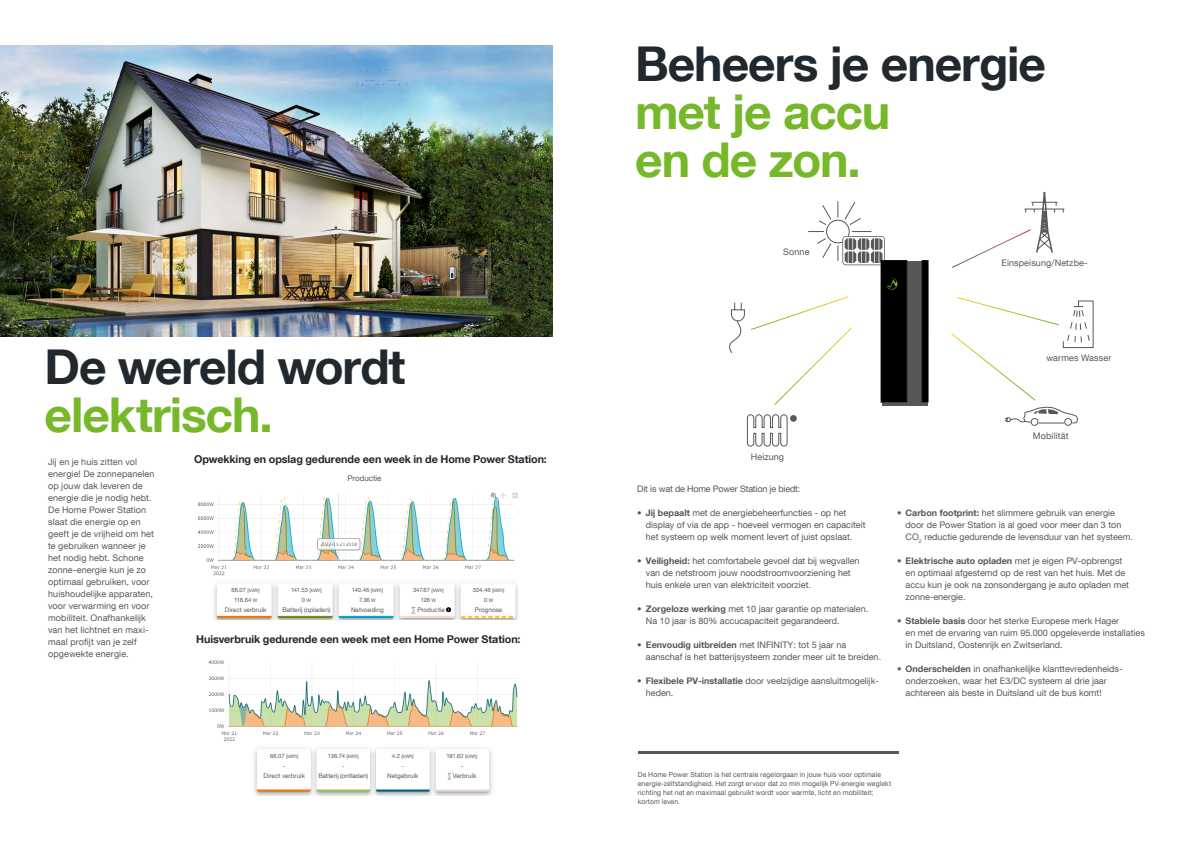
<style>
.page{position:relative;width:1191px;height:842px;background:#fff}
.page>*{position:absolute;margin:0;border:0;box-sizing:border-box;transform-origin:0 0}
.t1{font:700 48px "Helvetica Neue LT Com";letter-spacing:-.025em;color:#21282e}
.t2{font:700 48px/48px "Helvetica Neue LT Com";letter-spacing:-.025em;color:#76b82a}
.t3{font:700 10.8px "Helvetica Neue LT Com";letter-spacing:-.005em;color:#21282e}
.t4{font:9px/12px "Helvetica Neue LT Com";color:#575756}
.t5{font:9px "Helvetica Neue LT Com";letter-spacing:-.02em;color:#575756}
.t6{font:8px "Helvetica Neue LT Com";letter-spacing:-.005em;color:#575756}
.t7{font:7px/9px "Helvetica Neue LT Com";letter-spacing:.02em;color:#575756}
.t8{font:6.4px "Helvetica Neue LT Com";letter-spacing:.005em;color:#575756}
.t9{font:5.9px/9.8px "Helvetica Neue LT Com";letter-spacing:-.02em;color:#575756;text-align:center}
.t10{font:4.9px "Helvetica Neue LT Com";color:#575756}
.s1{font-size:4.9px}
.s2{font-size:5.9px}
.s3{font-weight:700}
</style>
<div class="page">
<img style="left:0;top:45px;width:553px;height:291px">
<hr style="left:638px;top:751px;width:260px;height:3px;background:#575756">
<img style="left:197px;top:492px;width:321px;height:127px">
<div style="left:220px;top:588px;width:51px;height:27px;background:#fff"></div>
<div style="left:281px;top:588px;width:50px;height:27px;background:#fff"></div>
<div style="left:342px;top:588px;width:50px;height:27px;background:#fff"></div>
<div style="left:403px;top:588px;width:50px;height:27px;background:#fff"></div>
<div style="left:463px;top:588px;width:51px;height:27px;background:#fff"></div>
<svg style="left:446px;top:607px;width:5px;height:5px"></svg>
<img style="left:208px;top:660px;width:310px;height:136px">
<div style="left:258px;top:754px;width:52px;height:34px;background:#fff"></div>
<div style="left:317px;top:754px;width:52px;height:34px;background:#fff"></div>
<div style="left:377px;top:754px;width:52px;height:34px;background:#fff"></div>
<div style="left:436px;top:754px;width:52px;height:34px;background:#fff"></div>
<svg style="left:729px;top:302px;width:200px;height:144px"></svg>
<div style="left:790px;top:415px;width:7px;height:7px;background:#575756;border-radius:50%"></div>
<hr style="left:882px;top:403px;width:45px;height:2px;background:#575756">
<div style="left:907px;top:261px;width:14px;height:142px;background:#575756"></div>
<svg style="left:921px;top:260px;width:7px;height:146px"></svg>
<svg style="left:750px;top:201px;width:157px;height:205px"></svg>
<svg style="left:951px;top:192px;width:142px;height:234px"></svg>
<h1 class="t1" style="left:45px;top:337px;width:362px">De wereld wordt</h1>
<h1 class="t2" style="left:45px;top:390px;width:230px">elektrisch.</h1>
<p class="t4" style="left:48px;top:456px;width:108px">Jij en je huis zitten vol energie! De zonnepanelen op jouw dak leveren de energie die je nodig hebt.<br>De Home Power Station slaat die energie op en geeft je de vrijheid om het te gebruiken wanneer je het nodig hebt. Schone zonne-energie kun je zo optimaal gebruiken, voor huishoudelijke apparaten, voor verwarming en voor mobiliteit. Onafhankelijk van het lichtnet en maxi&shy;maal profijt van je zelf opgewekte energie.</p>
<p class="t3" style="left:194px;top:452px;width:354px">Opwekking en opslag gedurende een week in de Home Power Station:</p>
<p class="t6" style="left:347px;top:473px;width:36px">Productie</p>
<p class="t9" style="left:473px;top:585px;width:33px">324.46 <span class="s1">[kWh]<br></span>0 <span class="s1">W</span></p>
<p class="t8" style="left:475px;top:606px;width:29px">Prognose</p>
<p class="t3" style="left:196px;top:632px;width:326px">Huisverbruik gedurende een week met een Home Power Station:</p>
<p class="t9" style="left:231px;top:585px;width:30px">66.07 <span class="s1">[kWh]<br></span>118.64 <span class="s1">W</span></p>
<p class="t8" style="left:225px;top:606px;width:43px">Direct verbruik</p>
<p class="t9" style="left:352px;top:585px;width:33px">140.46 <span class="s1">[kWh]<br></span>7.36 <span class="s1">W</span></p>
<p class="t8" style="left:351px;top:606px;width:34px">Netvoeding</p>
<p class="t9" style="left:413px;top:585px;width:32px">347.67 <span class="s1">[kWh]<br></span>126 <span class="s1">W</span></p>
<p class="t8" style="left:412px;top:606px;width:34px">∑ Productie</p>
<p class="t9" style="left:291px;top:585px;width:32px">141.53 <span class="s1">[kWh]<br></span>0 <span class="s1">W</span></p>
<p class="t8" style="left:282px;top:606px;width:49px">Batterij (opladen)</p>
<p class="t9" style="left:270px;top:751px;width:30px">66.07 <span class="s1">[kWh] </span>-</p>
<p class="t8" style="left:263px;top:772px;width:43px">Direct verbruik</p>
<p class="t9" style="left:328px;top:751px;width:32px">136.74 <span class="s1">[kWh] </span>-</p>
<p class="t8" style="left:318px;top:772px;width:51px">Batterij (ontladen)</p>
<p class="t10" style="left:392px;top:753px;width:23px"><span class="s2">4.2</span> [kWh]</p>
<p class="t9" style="left:402px;top:761px;width:4px">-</p>
<p class="t8" style="left:387px;top:772px;width:33px">Netgebruik</p>
<p class="t9" style="left:446px;top:751px;width:32px">181.62 <span class="s1">[kWh] </span>-</p>
<p class="t8" style="left:448px;top:772px;width:30px"><span class="s2">∑</span> Verbruik</p>
<h1 class="t1" style="left:635px;top:34px;width:412px">Beheers je energie</h1>
<h1 class="t2" style="left:635px;top:87px;width:257px">met je accu en de zon.</h1>
<p class="t4" style="left:783px;top:245px;width:28px">Sonne</p>
<p class="t4" style="left:1001px;top:257px;width:88px">Einspeisung/Netzbe-</p>
<p class="t4" style="left:1046px;top:352px;width:67px">warmes Wasser</p>
<p class="t4" style="left:750px;top:451px;width:35px">Heizung</p>
<p class="t5" style="left:637px;top:484px;width:164px">Dit is wat de Home Power Station je biedt:</p>
<p class="t4" style="left:646px;top:507px;width:221px;text-indent:-9px">• <span class="s3">Jij bepaalt</span> met de energiebeheerfuncties - op het display of via de app - hoeveel vermogen en capaciteit het systeem op welk moment levert of juist opslaat.</p>
<p class="t4" style="left:646px;top:555px;width:215px;text-indent:-9px">• <span class="s3">Veiligheid:</span> het comfortabele gevoel dat bij wegvallen van de netstroom jouw noodstroomvoorziening het huis enkele uren van elektriciteit voorziet.</p>
<p class="t4" style="left:646px;top:603px;width:224px;text-indent:-9px">• <span class="s3">Zorgeloze werking</span> met 10 jaar garantie op materialen.<br>Na 10 jaar is 80% accucapaciteit gegarandeerd.</p>
<p class="t4" style="left:646px;top:639px;width:237px;text-indent:-9px">• <span class="s3">Eenvoudig uitbreiden</span> met INFINITY: tot 5 jaar na aanschaf is het batterijsysteem zonder meer uit te breiden.</p>
<p class="t4" style="left:646px;top:675px;width:235px;text-indent:-9px">• <span class="s3">Flexibele PV-installatie</span> door veelzijdige aansluitmogelijk&shy;heden.</p>
<p class="t4" style="left:1033px;top:430px;width:37px">Mobilität</p>
<p class="t4" style="left:905px;top:507px;width:229px;text-indent:-9px"><span class="s3">• Carbon footprint:</span> het slimmere gebruik van energie door de Power Station is al goed voor meer dan 3 ton<br>CO<sub>2</sub> reductie gedurende de levensduur van het systeem.</p>
<p class="t4" style="left:905px;top:555px;width:225px;text-indent:-9px">• <span class="s3">Elektrische auto opladen</span> met je eigen PV-opbrengst en optimaal afgestemd op de rest van het huis. Met de accu kun je ook na zonsondergang je auto opladen met zonne-energie.</p>
<p class="t4" style="left:905px;top:615px;width:241px;text-indent:-9px">• <span class="s3">Stabiele basis</span> door het sterke Europese merk Hager<br>en met de ervaring van ruim 95.000 opgeleverde installaties in Duitsland, Oostenrijk en Zwitserland.</p>
<p class="t4" style="left:905px;top:663px;width:218px;text-indent:-9px">• <span class="s3">Onderscheiden</span> in onafhankelijke klanttevredenheids&shy;onderzoeken, waar het E3/DC systeem al drie jaar achtereen als beste in Duitsland uit de bus komt!</p>
<p class="t7" style="left:638px;top:770px;width:255px">De Home Power Station is het centrale regelorgaan in jouw huis voor optimale energie-zelfstandigheid. Het zorgt ervoor dat zo min mogelijk PV-energie weglekt richting het net en maximaal gebruikt wordt voor warmte, licht en mobiliteit; kortom leven.</p>
</div>
